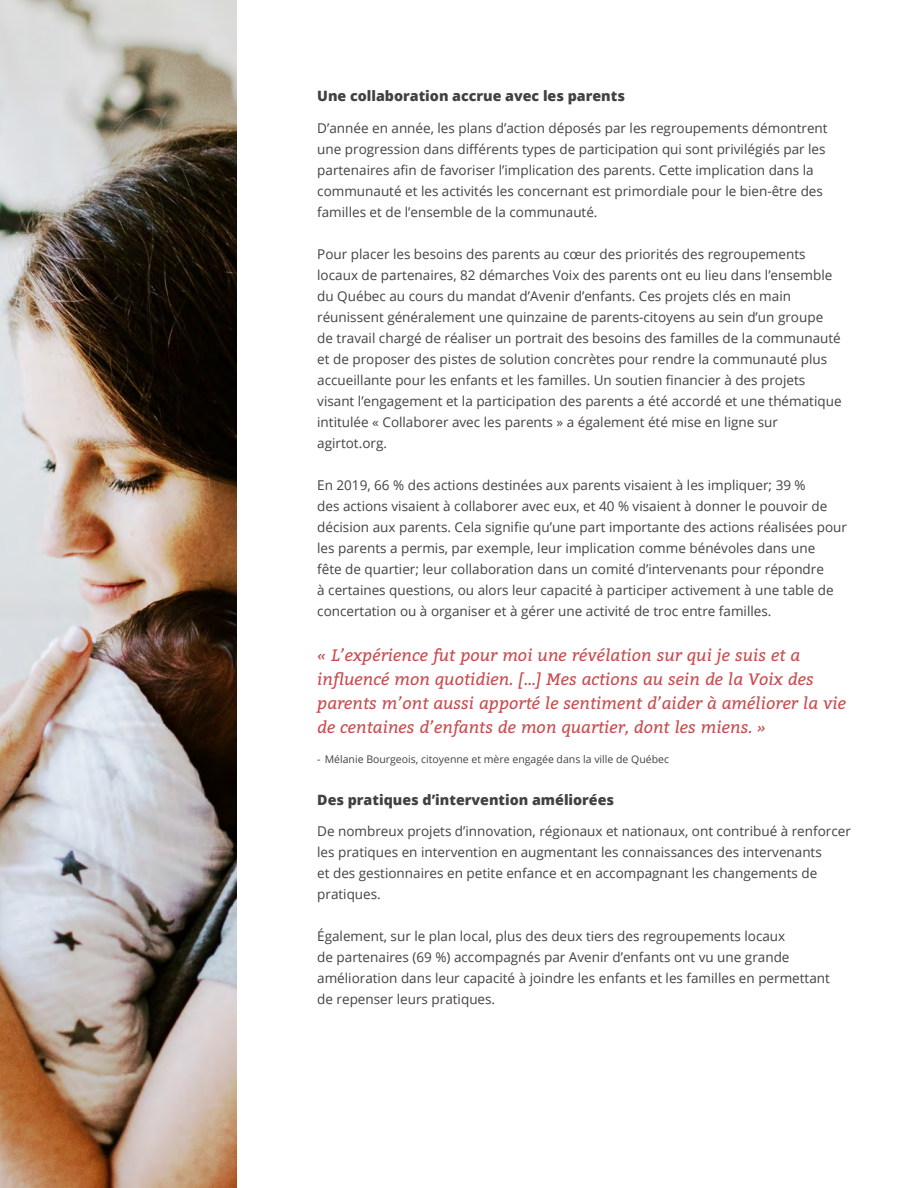
<style>
.page{position:relative;width:918px;height:1188px;background:#fff}
.page>*{position:absolute;margin:0;border:0;box-sizing:border-box;transform-origin:0 0}
.t1{font:italic 16.5px/24px "Bitter";color:#c74c4f}
.t2{font:800 14.25px "Open Sans";color:#444141}
.t3{font:13.5px/21px "Open Sans";color:#444141}
.t4{font:10.5px "Open Sans";color:#444141}
</style>
<div class="page">
<img style="left:0;top:0;width:236px;height:1188px">
<p class="t2" style="left:317px;top:85px;width:309px">Une collaboration accrue avec les parents</p>
<p class="t3" style="left:317px;top:117px;width:512px">D’année en année, les plans d’action déposés par les regroupements démontrent une progression dans différents types de participation qui sont privilégiés par les partenaires afin de favoriser l’implication des parents. Cette implication dans la communauté et les activités les concernant est primordiale pour le bien-être des familles et de l’ensemble de la communauté.</p>
<p class="t3" style="left:317px;top:243px;width:526px">Pour placer les besoins des parents au cœur des priorités des regroupements locaux de partenaires, 82 démarches Voix des parents ont eu lieu dans l’ensemble du Québec au cours du mandat d’Avenir d’enfants. Ces projets clés en main réunissent généralement une quinzaine de parents-citoyens au sein d’un groupe de travail chargé de réaliser un portrait des besoins des familles de la communauté et de proposer des pistes de solution concrètes pour rendre la communauté plus accueillante pour les enfants et les familles. Un soutien financier à des projets visant l’engagement et la participation des parents a été accordé et une thématique intitulée « Collaborer avec les parents » a également été mise en ligne sur agirtot.org.</p>
<p class="t3" style="left:317px;top:474px;width:531px">En 2019, 66 % des actions destinées aux parents visaient à les impliquer; 39 %<br>des actions visaient à collaborer avec eux, et 40 % visaient à donner le pouvoir de décision aux parents. Cela signifie qu’une part importante des actions réalisées pour les parents a permis, par exemple, leur implication comme bénévoles dans une<br>fête de quartier; leur collaboration dans un comité d’intervenants pour répondre<br>à certaines questions, ou alors leur capacité à participer activement à une table de concertation ou à organiser et à gérer une activité de troc entre familles.</p>
<p class="t1" style="left:317px;top:642px;width:531px">« L’expérience fut pour moi une révélation sur qui je suis et a influencé mon quotidien. […] Mes actions au sein de la Voix des parents m’ont aussi apporté le sentiment d’aider à améliorer la vie de centaines d’enfants de mon quartier, dont les miens. »</p>
<p class="t4" style="left:317px;top:752px;width:353px">- Mélanie Bourgeois, citoyenne et mère engagée dans la ville de Québec</p>
<p class="t2" style="left:317px;top:789px;width:298px">Des pratiques d’intervention améliorées</p>
<p class="t3" style="left:317px;top:821px;width:535px">De nombreux projets d’innovation, régionaux et nationaux, ont contribué à renforcer les pratiques en intervention en augmentant les connaissances des intervenants<br>et des gestionnaires en petite enfance et en accompagnant les changements de pratiques.</p>
<p class="t3" style="left:317px;top:926px;width:514px">Également, sur le plan local, plus des deux tiers des regroupements locaux<br>de partenaires (69 %) accompagnés par Avenir d’enfants ont vu une grande amélioration dans leur capacité à joindre les enfants et les familles en permettant de repenser leurs pratiques.</p>
</div>
